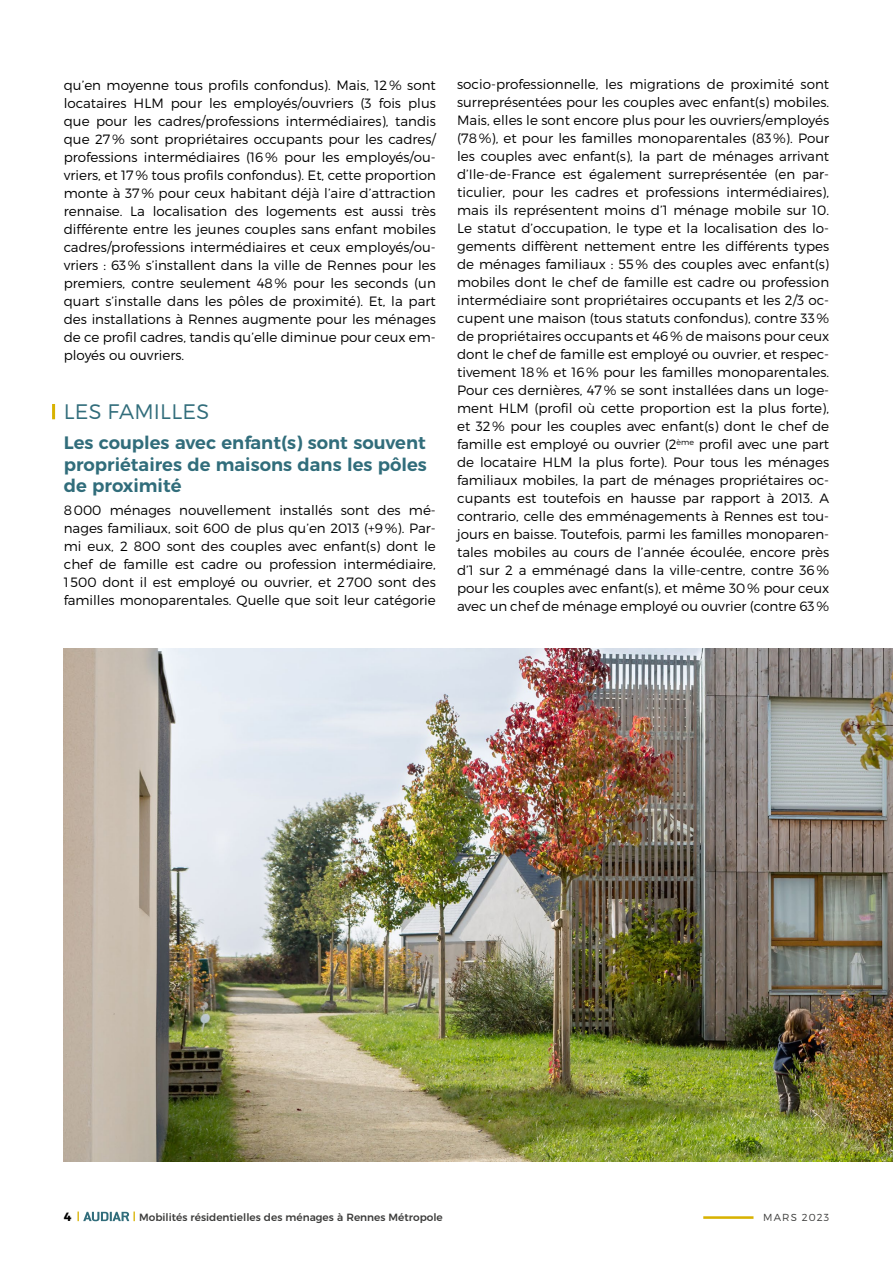
<style>
.page{position:relative;width:893px;height:1263px;background:#fff}
.page>*{position:absolute;margin:0;border:0;box-sizing:border-box;transform-origin:0 0}
.T1{font:300 21px "Montserrat";letter-spacing:.01em;color:#316d7b}
.T2___T1{font:600 18px/21.6px "Montserrat";color:#316d7b;text-align:justify}
.texte_courant{font:300 13.5px/18px "Montserrat";color:#000;text-align:justify}
.t1{font:700 12px "Montserrat";color:#000}
.t2{font:500 10.5px "Montserrat";color:#3c3c3b}
.t3{font:300 10.2px "Montserrat";letter-spacing:.105em;color:#3c3c3b}
.s1{font-size:10.5px;color:#d8b200}
.s2{font-weight:700;color:#d8b200}
</style>
<div class="page">
<hr style="left:52px;top:404px;width:3px;height:15px;background:#d8b200">
<svg style="left:83px;top:1212px;width:46px;height:9px"></svg>
<hr style="left:703px;top:1216px;width:50px;height:3px;background:#d8b200">
<img style="left:64px;top:648px;width:829px;height:513px">
<p class="texte_courant" style="left:64px;top:76px;width:374px">qu’en moyenne tous profils confondus). Mais, 12% sont locataires HLM pour les employés/ouvriers (3 fois plus que pour les cadres/professions intermédiaires), tandis que 27% sont propriétaires occupants pour les cadres/ professions intermédiaires (16% pour les employés/ou&shy;vriers, et 17% tous profils confondus). Et, cette proportion monte à 37% pour ceux habitant déjà l’aire d’attraction rennaise. La localisation des logements est aussi très différente entre les jeunes couples sans enfant mobiles cadres/professions intermédiaires et ceux employés/ou&shy;vriers : 63% s’installent dans la ville de Rennes pour les premiers, contre seulement 48% pour les seconds (un quart s’installe dans les pôles de proximité). Et, la part des installations à Rennes augmente pour les ménages de ce profil cadres, tandis qu’elle diminue pour ceux em&shy;ployés ou ouvriers.</p>
<p class="T1" style="left:64px;top:399px;width:147px">LES FAMILLES</p>
<p class="T2___T1" style="left:64px;top:431px;width:365px">Les couples avec enfant(s) sont souvent propriétaires de maisons dans les pôles de proximité</p>
<p class="texte_courant" style="left:64px;top:501px;width:374px">8000 ménages nouvellement installés sont des mé&shy;nages familiaux, soit 600 de plus qu’en 2013 (+9%). Par&shy;mi eux, 2 800 sont des couples avec enfant(s) dont le chef de famille est cadre ou profession intermédiaire, 1500 dont il est employé ou ouvrier, et 2700 sont des familles monoparentales. Quelle que soit leur catégorie</p>
<p class="texte_courant" style="left:457px;top:75px;width:374px">socio-professionnelle, les migrations de proximité sont surreprésentées pour les couples avec enfant(s) mobiles.<br>Mais, elles le sont encore plus pour les ouvriers/employés (78%), et pour les familles monoparentales (83%). Pour les couples avec enfant(s), la part de ménages arrivant d’Ile-de-France est également surreprésentée (en par&shy;ticulier, pour les cadres et professions intermédiaires), mais ils représentent moins d’1 ménage mobile sur 10.<br>Le statut d’occupation, le type et la localisation des lo&shy;gements diffèrent nettement entre les différents types de ménages familiaux : 55% des couples avec enfant(s) mobiles dont le chef de famille est cadre ou profession intermédiaire sont propriétaires occupants et les 2/3 oc&shy;cupent une maison (tous statuts confondus), contre 33% de propriétaires occupants et 46% de maisons pour ceux dont le chef de famille est employé ou ouvrier, et respec&shy;tivement 18% et 16% pour les familles monoparentales.<br>Pour ces dernières, 47% se sont installées dans un loge&shy;ment HLM (profil où cette proportion est la plus forte), et 32% pour les couples avec enfant(s) dont le chef de famille est employé ou ouvrier (2<sup>ème</sup> profil avec une part de locataire HLM la plus forte). Pour tous les ménages familiaux mobiles, la part de ménages propriétaires oc&shy;cupants est toutefois en hausse par rapport à 2013. A contrario, celle des emménagements à Rennes est tou&shy;jours en baisse. Toutefois, parmi les familles monoparen&shy;tales mobiles au cours de l’année écoulée, encore près d’1 sur 2 a emménagé dans la ville-centre, contre 36% pour les couples avec enfant(s), et même 30% pour ceux avec un chef de ménage employé ou ouvrier (contre 63%</p>
<p class="t1" style="left:64px;top:1206px;width:18px">4 <span class="s1">|</span></p>
<p class="t2" style="left:133px;top:1209px;width:311px"><span class="s2">|</span> Mobilités résidentielles des ménages à Rennes Métropole</p>
<p class="t3" style="left:763px;top:1211px;width:67px">MARS 2023</p>
</div>
